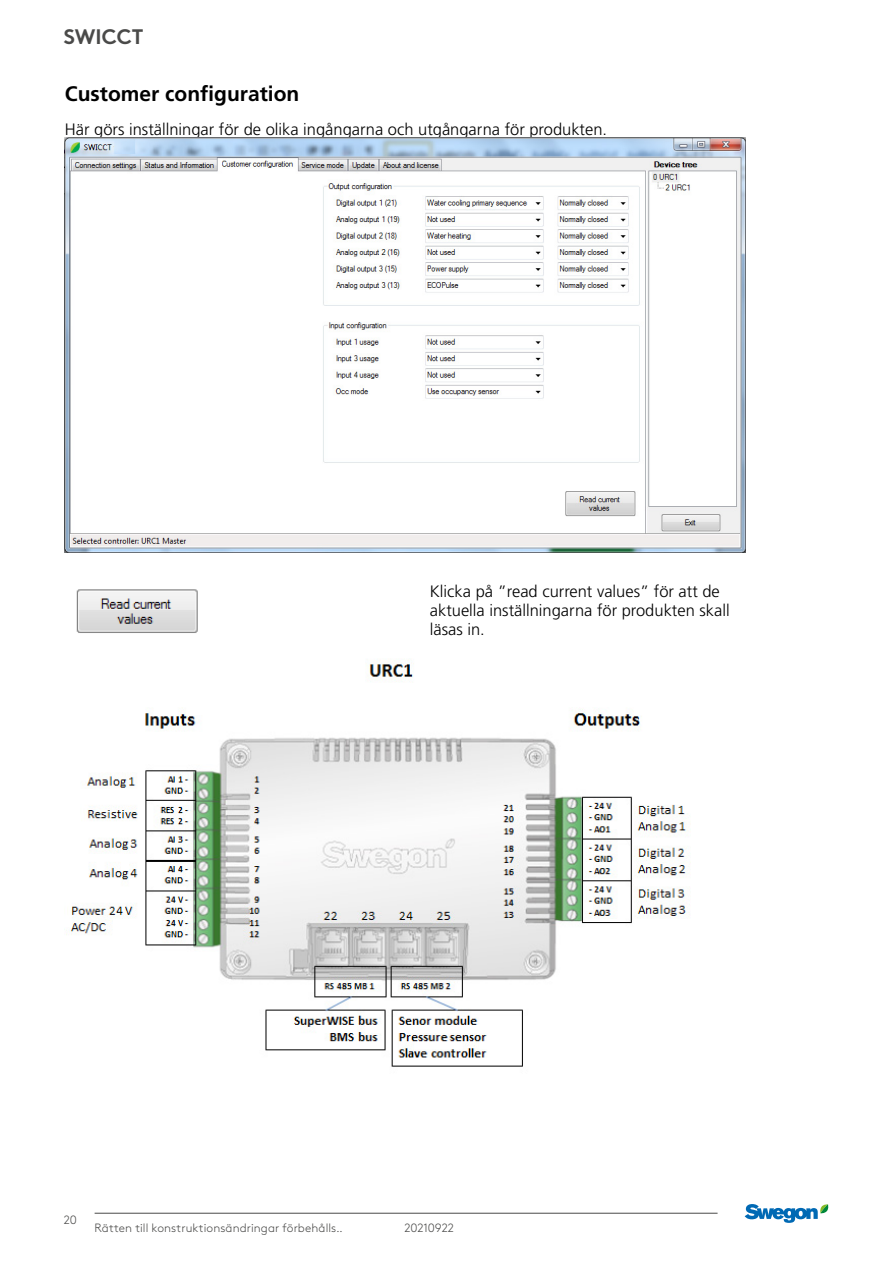
<style>
.page{position:relative;width:893px;height:1263px;background:#fff}
.page>*{position:absolute;margin:0;border:0;box-sizing:border-box;transform-origin:0 0}
.t1{font:700 21px "Frutiger LT Pro";color:#000}
.t2{font:700 21px "Swegon Brown";color:#4a4a49}
.t3{font:300 16.5px/18.9px "Frutiger LT Pro";color:#000}
.t4{font:300 12px "Swegon Brown";letter-spacing:.005em;color:#4a4a49}
</style>
<div class="page">
<hr style="left:95px;top:1213px;width:623px;height:1px;background:#4a4a49">
<svg style="left:745px;top:1204px;width:84px;height:19px"></svg>
<img style="left:65px;top:137px;width:680px;height:415px">
<img style="left:76px;top:589px;width:122px;height:44px">
<img style="left:66px;top:659px;width:624px;height:408px">
<p class="t2" style="left:64px;top:20px;width:81px">SWICCT</p>
<p class="t1" style="left:65px;top:81px;width:236px">Customer configuration</p>
<p class="t3" style="left:65px;top:120px;width:544px">Här görs inställningar för de olika ingångarna och utgångarna för produkten.</p>
<p class="t3" style="left:430px;top:582px;width:301px">Klicka på ”read current values” för att de aktuella inställningarna för produkten skall läsas in.</p>
<p class="t4" style="left:64px;top:1211px;width:15px">20</p>
<p class="t4" style="left:95px;top:1219px;width:250px">Rätten till konstruktionsändringar förbehålls..</p>
<p class="t4" style="left:404px;top:1219px;width:51px">20210922</p>
</div>
